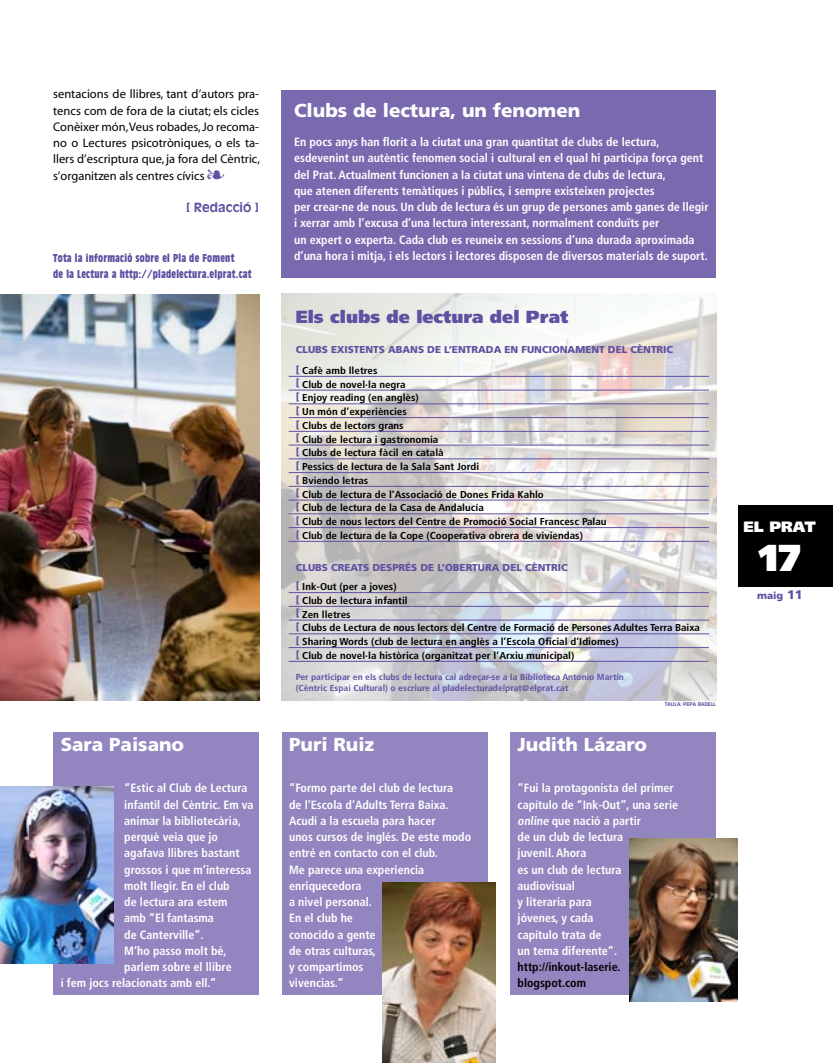
<style>
.page{position:relative;width:833px;height:1063px;background:#fff}
.page>*{position:absolute;margin:0;border:0;box-sizing:border-box;transform-origin:0 0}
.t1{font:900 37.5px "Frutiger";color:#fff}
.t2{font:900 18.75px "Frutiger";color:#fff}
.t3{font:900 17.5px "Frutiger";color:#6050a1}
.t4{font:900 15px "Frutiger";color:#fff}
.t5{font:12.5px/16.2px "Myriad";color:#000;text-align:justify}
.t6{font:700 12.5px "Antique Olive";color:#6050a1}
.t7{font:700 condensed 12px/16.2px "Frutiger";color:#fff}
.t8{font:700 condensed 12px/16.2px "Frutiger";color:#000}
.t9{font:700 condensed 11.25px/16.2px "Antique Olive";letter-spacing:.02em;color:#6050a1}
.t10{font:700 condensed 10px/13.8px "Frutiger";color:#000;scale:1.1 1}
.t11{font:900 10px/20.9px "Frutiger";color:#6050a1}
.t12{font:700 condensed 8.75px/11.2px "Frutiger";color:#6050a1;scale:1.1 1}
.t13{font:700 5px "Antique Olive";color:#6050a1}
.s1{color:#6050a1}
.s2{font-stretch:condensed}
.s3{font-weight:700;font-stretch:condensed;color:#000}
.s4{font-weight:900;color:#6050a1}
.s5{font-size:12.5px}
</style>
<div class="page">
<div style="left:738px;top:505px;width:95px;height:81px;background:#000"></div>
<div style="left:510px;top:732px;width:206px;height:263px;background:#9386c0"></div>
<div style="left:53px;top:732px;width:206px;height:263px;background:#9386c0"></div>
<div style="left:282px;top:732px;width:205px;height:263px;background:#9386c0"></div>
<img style="left:629px;top:839px;width:108px;height:163px">
<img style="left:383px;top:883px;width:113px;height:180px">
<img style="left:0;top:787px;width:113px;height:177px">
<div style="left:282px;top:90px;width:434px;height:188px;background:#796ab0"></div>
<img style="left:282px;top:294px;width:434px;height:406px">
<hr style="left:289px;top:376px;width:420px;height:1px;background:#6050a1">
<hr style="left:289px;top:390px;width:420px;height:1px;background:#6050a1">
<hr style="left:289px;top:404px;width:420px;height:1px;background:#6050a1">
<hr style="left:289px;top:417px;width:420px;height:1px;background:#6050a1">
<hr style="left:289px;top:431px;width:420px;height:1px;background:#6050a1">
<hr style="left:289px;top:445px;width:420px;height:1px;background:#6050a1">
<hr style="left:289px;top:459px;width:420px;height:1px;background:#6050a1">
<hr style="left:289px;top:472px;width:420px;height:1px;background:#6050a1">
<hr style="left:289px;top:486px;width:420px;height:1px;background:#6050a1">
<hr style="left:289px;top:500px;width:420px;height:1px;background:#6050a1">
<hr style="left:289px;top:514px;width:420px;height:1px;background:#6050a1">
<hr style="left:289px;top:527px;width:420px;height:1px;background:#6050a1">
<hr style="left:289px;top:541px;width:420px;height:1px;background:#6050a1">
<hr style="left:289px;top:592px;width:420px;height:1px;background:#6050a1">
<hr style="left:289px;top:606px;width:420px;height:1px;background:#6050a1">
<hr style="left:289px;top:620px;width:420px;height:1px;background:#6050a1">
<hr style="left:289px;top:634px;width:420px;height:1px;background:#6050a1">
<hr style="left:289px;top:647px;width:420px;height:1px;background:#6050a1">
<hr style="left:289px;top:661px;width:420px;height:1px;background:#6050a1">
<img style="left:0;top:294px;width:259px;height:406px">
<p class="t5" style="left:53px;top:87px;width:208px">sentacions de llibres, tant d’autors pra&shy;tencs com de fora de la ciutat; els cicles Conèixer món, Veus robades, Jo recoma&shy;no o Lectures psicotròniques, o els ta&shy;llers d’escriptura que, ja fora del Cèntric, s’organitzen als centres cívics <span class="s1">❧</span></p>
<p class="t6" style="left:186px;top:200px;width:74px">[ REDACCIÓ ]</p>
<p class="t9" style="left:53px;top:249px;width:200px">Tota la informació sobre el Pla de Foment<br>de la Lectura a http://pladelectura.elprat.cat</p>
<h2 class="t2" style="left:61px;top:733px;width:125px">Sara Paisano</h2>
<p class="t7" style="left:124px;top:780px;width:125px">“Estic al Club de Lectura</p>
<p class="t7" style="left:124px;top:796px;width:131px">infantil del Cèntric. Em va</p>
<p class="t7" style="left:124px;top:813px;width:118px">animar la bibliotecària,</p>
<p class="t7" style="left:124px;top:829px;width:95px">perquè veia que jo</p>
<p class="t7" style="left:124px;top:845px;width:117px">agafava llibres bastant</p>
<p class="t7" style="left:124px;top:861px;width:129px">grossos i que m’interessa</p>
<p class="t7" style="left:124px;top:878px;width:107px">molt llegir. En el club</p>
<p class="t7" style="left:124px;top:894px;width:105px">de lectura ara estem</p>
<p class="t7" style="left:124px;top:910px;width:91px">amb “El fantasma</p>
<p class="t7" style="left:124px;top:926px;width:81px">de Canterville”.</p>
<p class="t7" style="left:124px;top:943px;width:104px">M’ho passo molt bé,</p>
<p class="t7" style="left:124px;top:959px;width:109px">parlem sobre el llibre</p>
<p class="t7" style="left:61px;top:975px;width:157px">i fem jocs relacionats amb ell.”</p>
<h2 class="t2" style="left:294px;top:99px;width:288px">Clubs de lectura, un fenomen</h2>
<p class="t7" style="left:294px;top:134px;width:416px">En pocs anys han florit a la ciutat una gran quantitat de clubs de lectura, esdevenint un autèntic fenomen social i cultural en el qual hi participa força gent del Prat. Actualment funcionen a la ciutat una vintena de clubs de lectura,<br>que atenen diferents temàtiques i públics, i sempre existeixen projectes<br>per crear-ne de nous. Un club de lectura és un grup de persones amb ganes de llegir i xerrar amb l’excusa d’una lectura interessant, normalment conduïts per<br>un expert o experta. Cada club es reuneix en sessions d’una durada aproximada d’una hora i mitja, i els lectors i lectores disposen de diversos materials de suport.</p>
<h3 class="t3" style="left:296px;top:306px;width:274px">Els clubs de lectura del Prat</h3>
<p class="t11" style="left:296px;top:339px;width:379px">CLUBS EXISTENTS ABANS DE L’ENTRADA EN FUNCIONAMENT DEL CÈNTRIC <span class="s2">[</span> <span class="s3">Cafè amb lletres</span></p>
<p class="t10" style="left:296px;top:377px;width:284px"><span class="s4">[</span> Club de novel·la negra<br><span class="s4">[</span> Enjoy reading (en anglès)<br><span class="s4">[</span> Un món d’experiències<br><span class="s4">[</span> Clubs de lectors grans<br><span class="s4">[</span> Club de lectura i gastronomia<br><span class="s4">[</span> Clubs de lectura fàcil en català<br><span class="s4">[</span> Pessics de lectura de la Sala Sant Jordi<br><span class="s4">[</span> Bviendo letras<br><span class="s4">[</span> Club de lectura de l’Associació de Dones Frida Kahlo<br><span class="s4">[</span> Club de lectura de la Casa de Andalucía<br><span class="s4">[</span> Club de nous lectors del Centre de Promoció Social Francesc Palau <span class="s4">[</span> Club de lectura de la Cope (Cooperativa obrera de viviendas)</p>
<p class="t11" style="left:296px;top:559px;width:274px;line-height:18.8px">CLUBS CREATS DESPRÉS DE L’OBERTURA DEL CÈNTRIC <span class="s2">[</span> <span class="s3">Ink-Out (per a joves)</span></p>
<p class="t10" style="left:296px;top:594px;width:369px"><span class="s4">[</span> Club de lectura infantil<br><span class="s4">[</span> Zen lletres<br><span class="s4">[</span> Clubs de Lectura de nous lectors del Centre de Formació de Persones Adultes Terra Baixa <span class="s4">[</span> Sharing Words (club de lectura en anglès a l’Escola Oficial d’Idiomes)<br><span class="s4">[</span> Club de novel·la històrica (organitzat per l’Arxiu municipal)</p>
<p class="t12" style="left:296px;top:672px;width:300px">Per participar en els clubs de lectura cal adreçar-se a la Biblioteca Antonio Martín (Cèntric Espai Cultural) o escriure al pladelecturadelprat@elprat.cat</p>
<p class="t13" style="left:665px;top:701px;width:7px">TAULA</p>
<p class="t13" style="left:680px;top:701px;width:7px">: PEPA</p>
<p class="t13" style="left:697px;top:701px;width:14px">BADELL</p>
<h2 class="t2" style="left:289px;top:733px;width:86px">Puri Ruiz</h2>
<p class="t7" style="left:289px;top:780px;width:183px">“Formo parte del club de lectura<br>de l’Escola d’Adults Terra Baixa.<br>Acudí a la escuela para hacer<br>unos cursos de inglés. De este modo entré en contacto con el club.<br>Me parece una experiencia enriquecedora<br>a nivel personal.<br>En el club he<br>conocido a gente<br>de otras culturas,<br>y compartimos<br>vivencias.”</p>
<h2 class="t2" style="left:517px;top:733px;width:131px">Judith Lázaro</h2>
<p class="t7" style="left:517px;top:780px;width:162px">“Fui la protagonista del primer capítulo de “Ink-Out”, una serie online que nació a partir<br>de un club de lectura<br>juvenil. Ahora<br>es un club de lectura audiovisual<br>y literaria para<br>jóvenes, y cada<br>capítulo trata de<br>un tema diferente”.</p>
<p class="t8" style="left:517px;top:959px;width:104px">http://inkout-laserie. blogspot.com</p>
<p class="t4" style="left:743px;top:518px;width:39px">EL PRAT</p>
<h1 class="t1" style="left:759px;top:535px;width:43px">17</h1>
<p class="t11" style="left:757px;top:585px;width:47px">maig <span class="s5">11</span></p>
</div>
